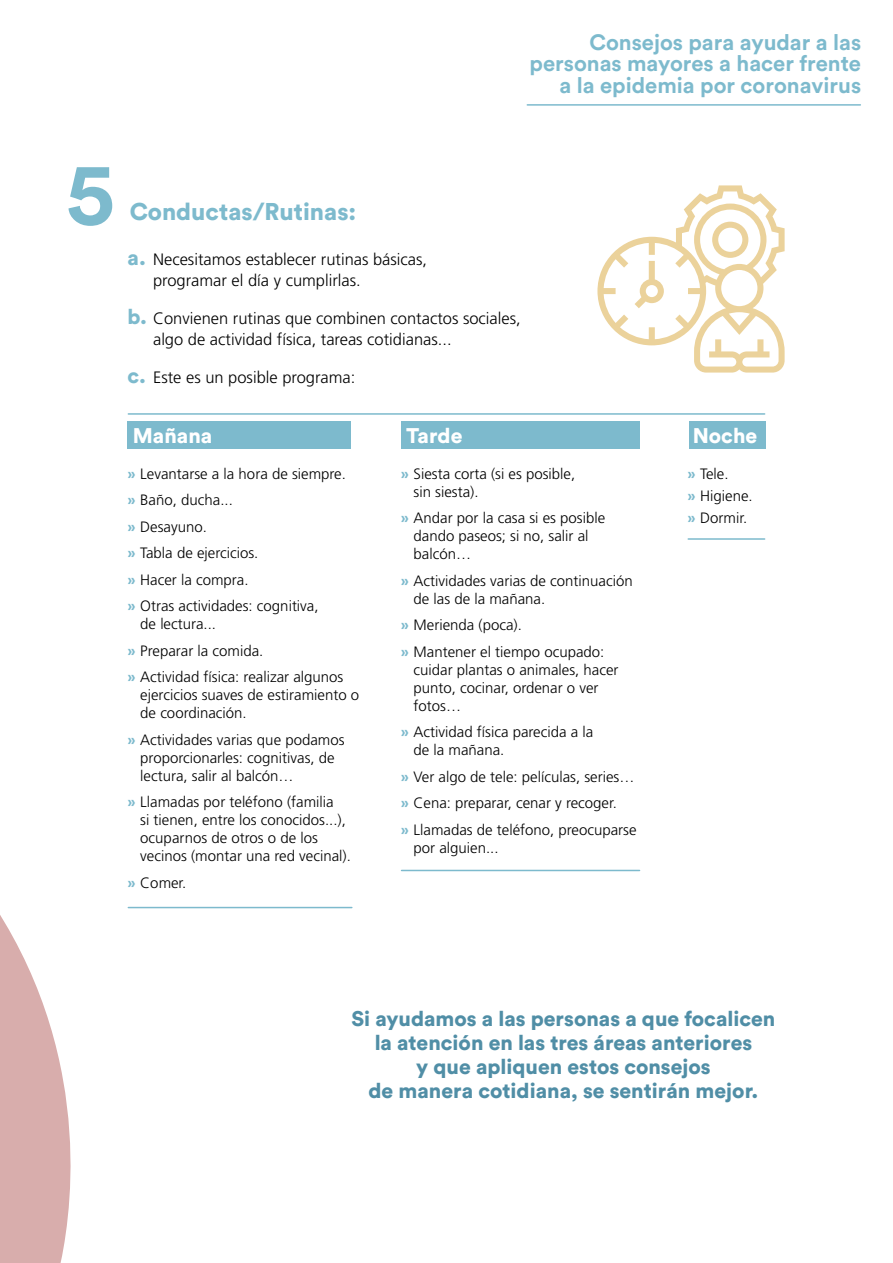
<style>
.page{position:relative;width:893px;height:1263px;background:#fff}
.page>*{position:absolute;margin:0;border:0;box-sizing:border-box;transform-origin:0 0}
.t1{font:700 88.2px "Circular Std";color:#7dbacd}
.t2{font:900 24px "Circular Std";color:#7dbacd}
.t3{font:700 22.05px/21.1px "Circular Std";color:#7dbacd;text-align:right}
.t4{font:900 21px/24px "Circular Std";color:#508ea6;text-align:center}
.t5{font:900 21px "Circular Std";color:#fff}
.t6{font:300 16.5px/21px "Frutiger LT Std";color:#000}
.t7{font:300 15px/18px "Frutiger LT Std";color:#000}
.s1{font-family:"Circular Std";font-weight:900;font-size:21px;color:#7dbacd}
.s2{font-weight:700;color:#7dbacd}
</style>
<div class="page">
<svg style="left:0;top:906px;width:228px;height:357px"></svg>
<hr style="left:527px;top:104px;width:333px;height:2px;background:#7dbacd">
<svg style="left:597px;top:185px;width:188px;height:188px"></svg>
<div style="left:128px;top:421px;width:223px;height:27px;background:#7dbacd"></div>
<div style="left:402px;top:421px;width:238px;height:27px;background:#7dbacd"></div>
<div style="left:689px;top:421px;width:76px;height:27px;background:#7dbacd"></div>
<hr style="left:128px;top:907px;width:224px;height:1px;background:#7dbacd">
<hr style="left:401px;top:870px;width:239px;height:1px;background:#7dbacd">
<hr style="left:688px;top:538px;width:77px;height:2px;background:#7dbacd">
<hr style="left:128px;top:413px;width:637px;height:2px;background:#7dbacd">
<h3 class="t3" style="left:529px;top:32px;width:333px">Consejos para ayudar a las personas mayores a hacer frente a la epidemia por coronavirus</h3>
<h1 class="t1" style="left:66px;top:136px;width:50px">5</h1>
<h2 class="t2" style="left:130px;top:196px;width:228px">Conductas/Rutinas:</h2>
<p class="t6" style="left:153px;top:249px;width:276px;text-indent:-26px"><span class="s1">a.</span> Necesitamos establecer rutinas básicas, programar el día y cumplirlas.</p>
<p class="t6" style="left:153px;top:308px;width:369px;text-indent:-26px"><span class="s1">b.</span> Convienen rutinas que combinen contactos sociales, algo de actividad física, tareas cotidianas...</p>
<p class="t6" style="left:128px;top:367px;width:229px"><span class="s1">c.</span> Este es un posible programa:</p>
<h3 class="t5" style="left:133px;top:421px;width:81px">Mañana</h3>
<p class="t7" style="left:128px;top:461px;width:220px;line-height:26.5px"><span class="s2">»</span> Levantarse a la hora de siempre. <span class="s2">»</span> Baño, ducha...<br><span class="s2">»</span> Desayuno.<br><span class="s2">»</span> Tabla de ejercicios.<br><span class="s2">»</span> Hacer la compra.<br><span class="s2">»</span> Otras actividades: cognitiva,</p>
<p class="t7" style="left:128px;top:611px;width:217px;line-height:26.5px;text-indent:13px">de lectura...<br><span class="s2">»</span> Preparar la comida.<br><span class="s2">»</span> Actividad física: realizar algunos</p>
<p class="t7" style="left:140px;top:686px;width:220px">ejercicios suaves de estiramiento o de coordinación.</p>
<p class="t7" style="left:140px;top:731px;width:206px;text-indent:-13px"><span class="s2">»</span> Actividades varias que podamos proporcionarles: cognitivas, de lectura, salir al balcón…</p>
<p class="t7" style="left:140px;top:793px;width:212px;text-indent:-13px"><span class="s2">»</span> Llamadas por teléfono (familia<br>si tienen, entre los conocidos...), ocuparnos de otros o de los vecinos (montar una red vecinal).</p>
<p class="t7" style="left:128px;top:874px;width:60px"><span class="s2">»</span> Comer.</p>
<h3 class="t5" style="left:406px;top:421px;width:58px">Tarde</h3>
<p class="t7" style="left:413px;top:465px;width:163px;text-indent:-13px"><span class="s2">»</span> Siesta corta (si es posible, sin siesta).</p>
<p class="t7" style="left:413px;top:509px;width:193px;text-indent:-13px"><span class="s2">»</span> Andar por la casa si es posible dando paseos; si no, salir al balcón…</p>
<p class="t7" style="left:413px;top:572px;width:221px;text-indent:-13px"><span class="s2">»</span> Actividades varias de continuación de las de la mañana.</p>
<p class="t7" style="left:401px;top:612px;width:205px;line-height:26.5px"><span class="s2">»</span> Merienda (poca).<br><span class="s2">»</span> Mantener el tiempo ocupado:</p>
<p class="t7" style="left:413px;top:661px;width:207px">cuidar plantas o animales, hacer punto, cocinar, ordenar o ver fotos…</p>
<p class="t7" style="left:413px;top:723px;width:181px;text-indent:-13px"><span class="s2">»</span> Actividad física parecida a la de la mañana.</p>
<p class="t7" style="left:401px;top:764px;width:237px;line-height:26.5px"><span class="s2">»</span> Ver algo de tele: películas, series… <span class="s2">»</span> Cena: preparar, cenar y recoger.<br><span class="s2">»</span> Llamadas de teléfono, preocuparse</p>
<p class="t7" style="left:413px;top:839px;width:87px">por alguien...</p>
<h3 class="t5" style="left:693px;top:421px;width:66px">Noche</h3>
<p class="t7" style="left:687px;top:463px;width:67px;line-height:22.2px"><span class="s2">»</span> Tele.<br><span class="s2">»</span> Higiene. <span class="s2">»</span> Dormir.</p>
<h3 class="t4" style="left:351px;top:1006px;width:425px">Si ayudamos a las personas a que focalicen la atención en las tres áreas anteriores<br>y que apliquen estos consejos<br>de manera cotidiana, se sentirán mejor.</h3>
</div>
